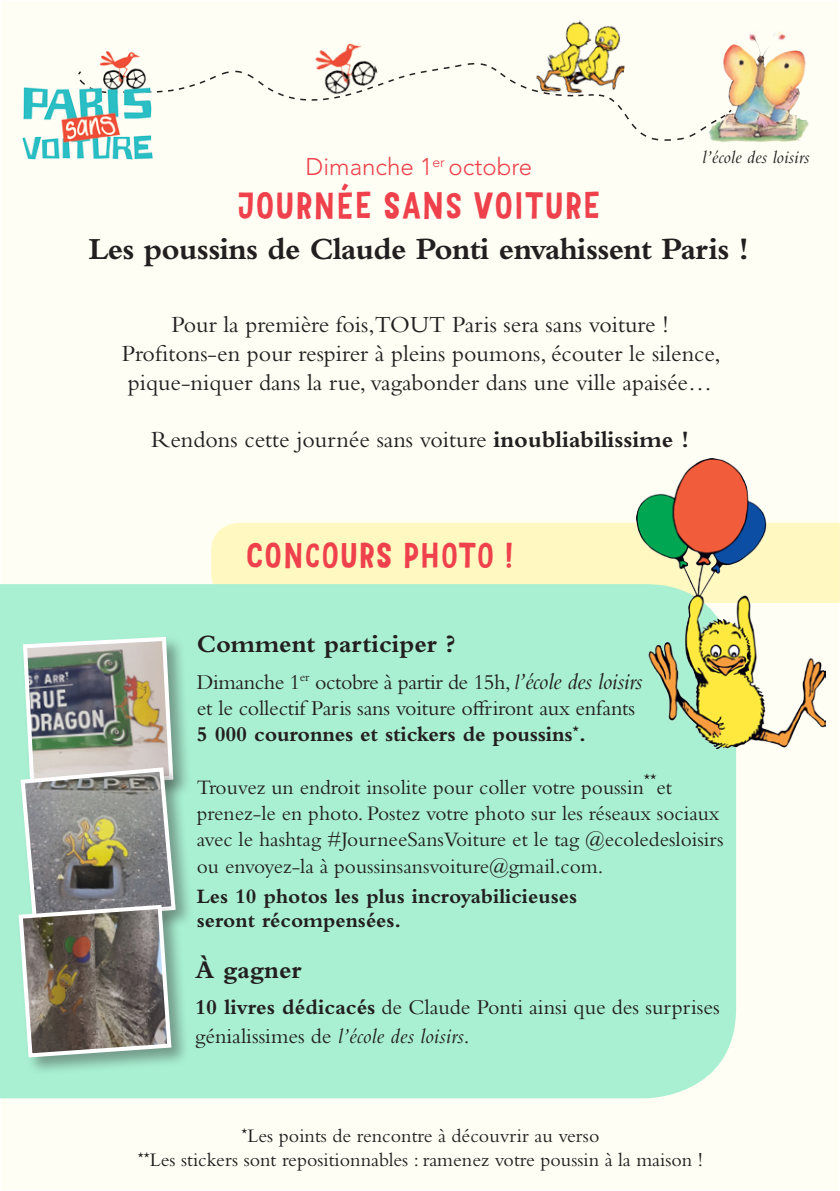
<style>
.page{position:relative;width:840px;height:1191px;background:#fff}
.page>*{position:absolute;margin:0;border:0;box-sizing:border-box;transform-origin:0 0}
.t1{font:36px "Mr Dodo";color:#ef414c}
.t2{font:34px "Mr Dodo";color:#ef414c}
.t3{font:700 32px "Bembo Std";letter-spacing:-.02em;color:#231f20}
.t4{font:700 26px "Bembo Std";color:#231f20}
.t5{font:24px/28.8px "Bembo Std";color:#231f20;text-align:center}
.t6{font:300 24px "Avenir LT Std";color:#ef414c}
.t7{font:22px/26.4px "Bembo Std";letter-spacing:-.01em;color:#231f20}
.t8{font:700 22px "Bembo Std";letter-spacing:-.01em;color:#231f20}
.t9{font:21.4px/26.4px "Bembo Std";color:#231f20}
.t10{font:700 21.4px/24px "Bembo Std";color:#231f20}
.t11{font:20px/24px "Bembo Std";color:#231f20;text-align:center}
.t12{font:italic 18.8px "Bembo Std";color:#231f20}
.t13{font:12.4px "Bembo Std";color:#231f20}
.s1{font-weight:700}
.s2{font-style:italic}
.s3{font-style:italic;font-size:24px}
</style>
<div class="page">
<div style="left:1px;top:1px;width:837px;height:1189px;background:#fffef4"></div>
<svg style="left:156px;top:63px;width:549px;height:78px"></svg>
<img style="left:22px;top:51px;width:130px;height:108px">
<img style="left:310px;top:43px;width:70px;height:58px">
<img style="left:535px;top:20px;width:93px;height:79px">
<div style="left:211px;top:523px;width:628px;height:80px;background:#fff8c1"></div>
<div style="left:0;top:584px;width:735px;height:514px;background:#a9f0d2"></div>
<img style="left:636px;top:459px;width:188px;height:289px">
<div style="left:21px;top:634px;width:170px;height:171px;background:#231f20;opacity:.4"></div>
<div style="left:18px;top:765px;width:176px;height:175px;background:#231f20;opacity:.4"></div>
<div style="left:16px;top:902px;width:174px;height:174px;background:#231f20;opacity:.4"></div>
<img style="left:17px;top:635px;width:161px;height:424px">
<img style="left:705px;top:31px;width:104px;height:111px">
<p class="t12" style="left:701px;top:146px;width:109px">l’école des loisirs</p>
<p class="t6" style="left:305px;top:153px;width:228px">Dimanche 1<sup>er</sup> octobre</p>
<p class="t1" style="left:237px;top:183px;width:365px">JOURNÉE SANS VOITURE</p>
<p class="t3" style="left:89px;top:231px;width:661px">Les poussins de Claude Ponti envahissent Paris !</p>
<p class="t5" style="left:122px;top:310px;width:600px">Pour la première fois,TOUT Paris sera sans voiture !<br>Profitons-en pour respirer à pleins poumons, écouter le silence, pique-niquer dans la rue, vagabonder dans une ville apaisée…</p>
<p class="t5" style="left:151px;top:425px;width:539px">Rendons cette journée sans voiture <span class="s1">inoubliabilissime !</span></p>
<p class="t2" style="left:245px;top:534px;width:270px">CONCOURS PHOTO !</p>
<p class="t4" style="left:197px;top:630px;width:260px">Comment participer ?</p>
<p class="t7" style="left:197px;top:668px;width:447px">Dimanche 1<sup>er</sup> octobre à partir de 15h, <span class="s2">l</span><span class="s3">’école des loisirs </span>et le collectif Paris sans voiture offriront aux enfants</p>
<p class="t8" style="left:197px;top:722px;width:390px">5 000 couronnes et stickers de poussins<sup>*</sup>.</p>
<p class="t13" style="left:643px;top:771px;width:14px">**</p>
<p class="t9" style="left:197px;top:773px;width:528px;text-indent:459px">et prenez-le en photo. Postez votre photo sur les réseaux sociaux avec le hashtag #JourneeSansVoiture et le tag @ecoledesloisirs ou envoyez-la à poussinsansvoiture@gmail.com.</p>
<p class="t10" style="left:197px;top:884px;width:381px">Les 10 photos les plus incroyabilicieuses seront récompensées.</p>
<p class="t9" style="left:197px;top:773px;width:448px">Trouvez un endroit insolite pour coller votre poussin</p>
<p class="t4" style="left:195px;top:955px;width:108px">À gagner</p>
<p class="t7" style="left:195px;top:992px;width:526px;line-height:28.8px"><span class="s1">10 livres dédicacés</span> de Claude Ponti ainsi que des surprises génialissimes de <span class="s2">l’école des loisirs</span>.</p>
<p class="t11" style="left:138px;top:1123px;width:566px"><sup>*</sup>Les points de rencontre à découvrir au verso<br><sup>**</sup>Les stickers sont repositionnables : ramenez votre poussin à la maison !</p>
</div>
